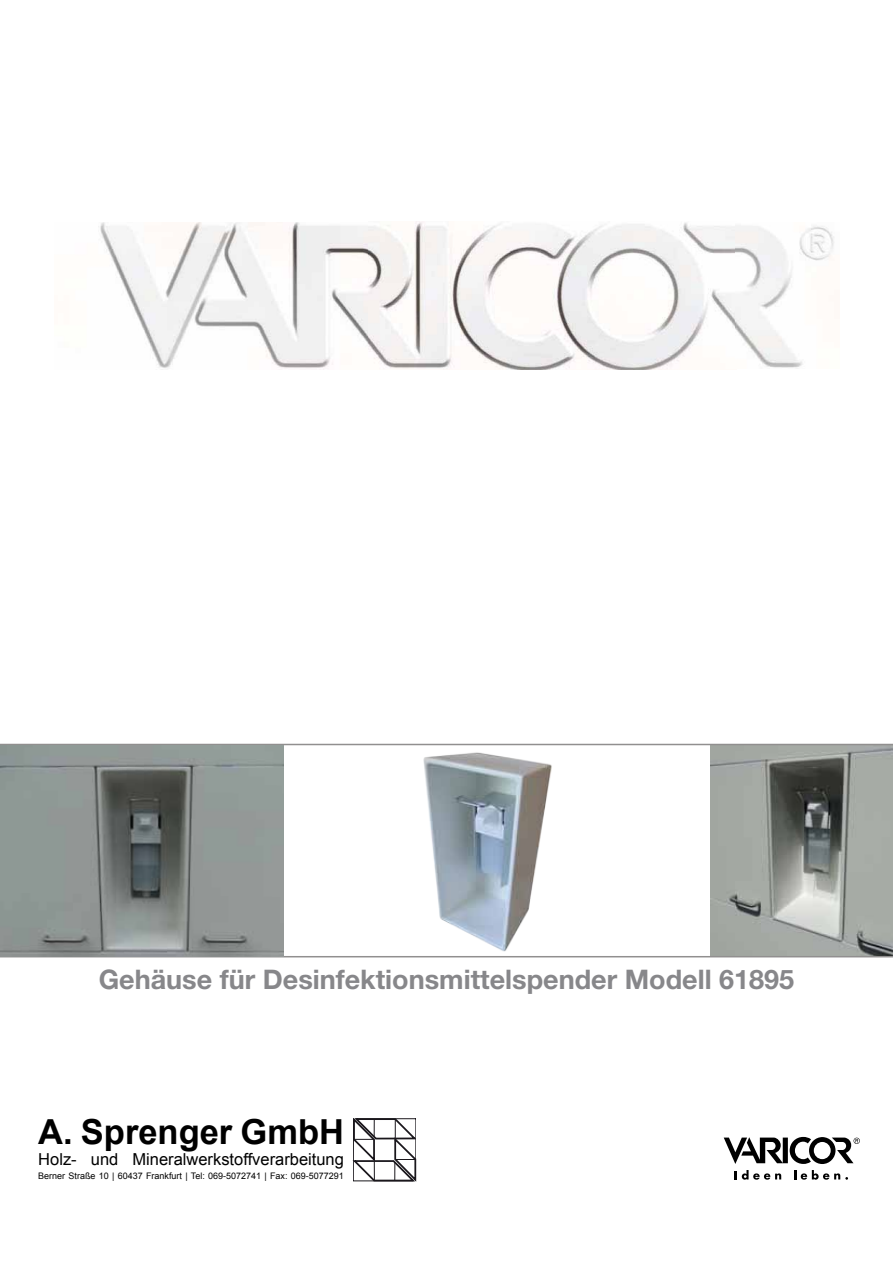
<style>
.page{position:relative;width:893px;height:1263px;background:#fff}
.page>*{position:absolute;margin:0;border:0;box-sizing:border-box;transform-origin:0 0}
.t1{font:700 34.5px "Arial";color:#000}
.t2{font:700 27px "Helvetica Neue LT Std";color:#87878a}
.t3{font:16.5px "Arial";color:#000}
.t4{font:9px "Arial";color:#000}
</style>
<div class="page">
<img style="left:98px;top:223px;width:270px;height:146px">
<img style="left:368px;top:221px;width:368px;height:148px">
<img style="left:736px;top:225px;width:98px;height:143px">
<svg style="left:735px;top:1170px;width:46px;height:10px"></svg>
<svg style="left:794px;top:1170px;width:54px;height:10px"></svg>
<svg style="left:724px;top:1137px;width:136px;height:27px"></svg>
<img style="left:383px;top:745px;width:214px;height:207px">
<img style="left:711px;top:745px;width:182px;height:211px">
<hr style="left:0;top:956px;width:893px;height:1px;background:#918f8f">
<hr style="left:0;top:744px;width:893px;height:1px;background:#918f8f">
<svg style="left:352px;top:1118px;width:65px;height:64px"></svg>
<hr style="left:356px;top:1118px;width:60px;height:1px;background:#1a171c">
<hr style="left:353px;top:1180px;width:60px;height:1px;background:#1a171c">
<hr style="left:353px;top:1118px;width:1px;height:63px;background:#1a171c">
<hr style="left:415px;top:1118px;width:1px;height:63px;background:#1a171c">
<img style="left:0;top:745px;width:283px;height:212px">
<h2 class="t2" style="left:99px;top:962px;width:697px">Gehäuse für Desinfektionsmittelspender Modell 61895</h2>
<h1 class="t1" style="left:38px;top:1108px;width:307px">A. Sprenger GmbH</h1>
<h3 class="t3" style="left:38px;top:1148px;width:307px">Holz- und Mineralwerkstoffverarbeitung</h3>
<p class="t4" style="left:38px;top:1169px;width:307px">Berner Straße 10 | 60437 Frankfurt | Tel: 069-5072741 | Fax: 069-5077291</p>
</div>
